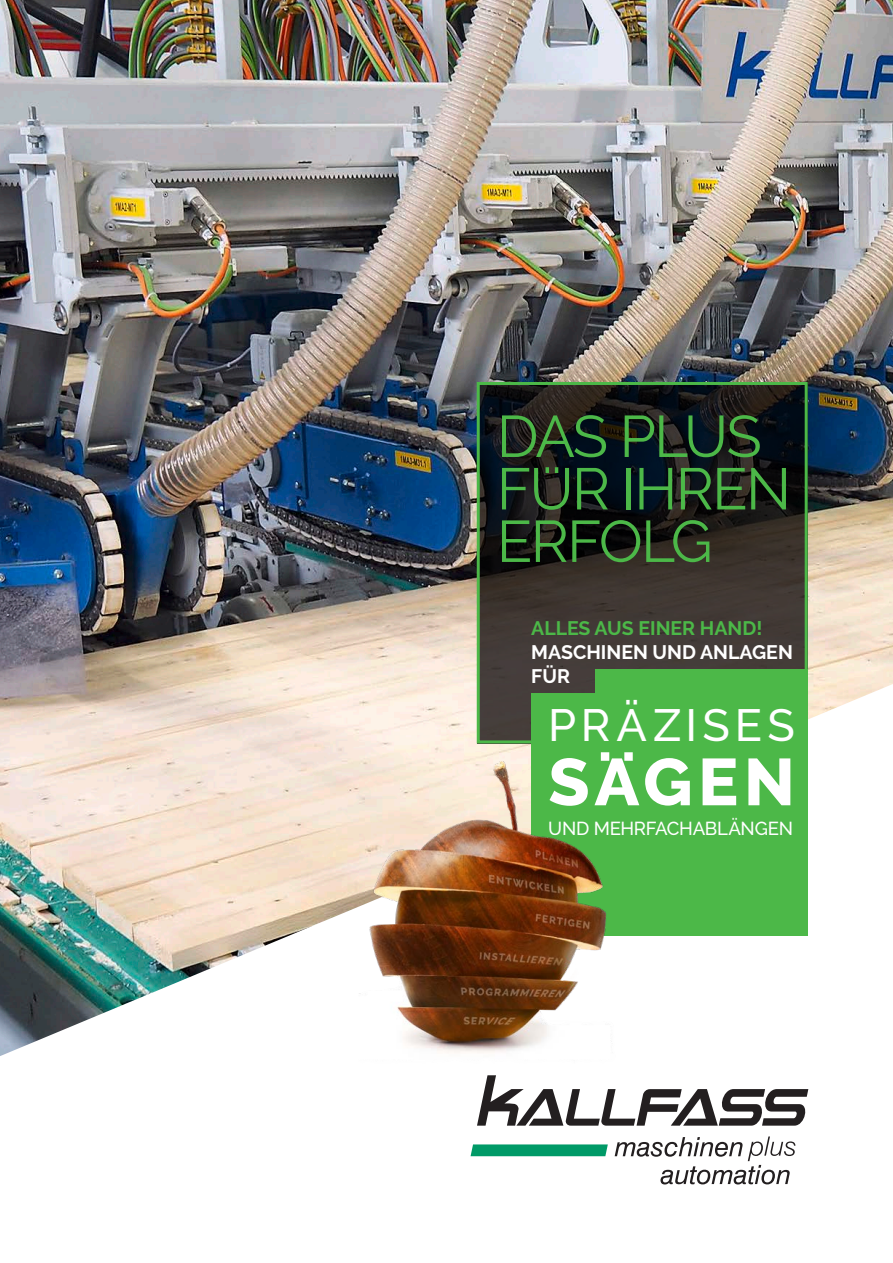
<style>
.page{position:relative;width:893px;height:1263px;background:#fff}
.page>*{position:absolute;margin:0;border:0;box-sizing:border-box;transform-origin:0 0}
.t1{font:800 66px "Raleway";letter-spacing:.075em;color:#fff}
.t2{font:58.5px/52.5px "Raleway";letter-spacing:-.03em;color:#4cb848}
.t3{font:500 45px "Raleway";letter-spacing:.115em;color:#fff}
.t4{font:700 19.5px/24px "Raleway";color:#fff}
.t5{font:700 19.5px "Raleway";color:#4cb848}
.t6{font:500 18.75px "Raleway";letter-spacing:-.015em;color:#fff}
</style>
<div class="page">
<img style="left:0;top:0;width:893px;height:684px">
<svg style="left:0;top:684px;width:892px;height:501px"></svg>
<svg style="left:481px;top:386px;width:323px;height:353px;background:#262323"></svg>
<div style="left:531px;top:693px;width:277px;height:242px;background:#4cb848"></div>
<svg style="left:475px;top:1073px;width:335px;height:55px"></svg>
<svg style="left:615px;top:1136px;width:180px;height:48px"></svg>
<svg style="left:471px;top:1144px;width:137px;height:12px;background:#0d9f6f"></svg>
<div style="left:595px;top:669px;width:213px;height:29px;background:#4cb848"></div>
<div style="left:477px;top:382px;width:331px;height:361px;border:3px solid #4cb848"></div>
<svg style="left:625px;top:752px;width:8px;height:9px"></svg>
<img style="left:358px;top:748px;width:267px;height:315px">
<svg style="left:546px;top:467px;width:3px;height:6px"></svg>
<svg style="left:555px;top:467px;width:3px;height:6px"></svg>
<h2 class="t2" style="left:497px;top:410px;width:296px">DAS PLUS<br>FUR IHREN<br>ERFOLG</h2>
<p class="t5" style="left:531px;top:617px;width:233px">ALLES AUS EINER HAND!</p>
<p class="t4" style="left:531px;top:640px;width:263px">MASCHINEN UND ANLAGEN<br>FÜR</p>
<h3 class="t3" style="left:548px;top:699px;width:248px">PRÄZISES</h3>
<h1 class="t1" style="left:548px;top:744px;width:248px">SAGEN</h1>
<p class="t6" style="left:548px;top:818px;width:246px">UND MEHRFACHABLÄNGEN</p>
</div>
